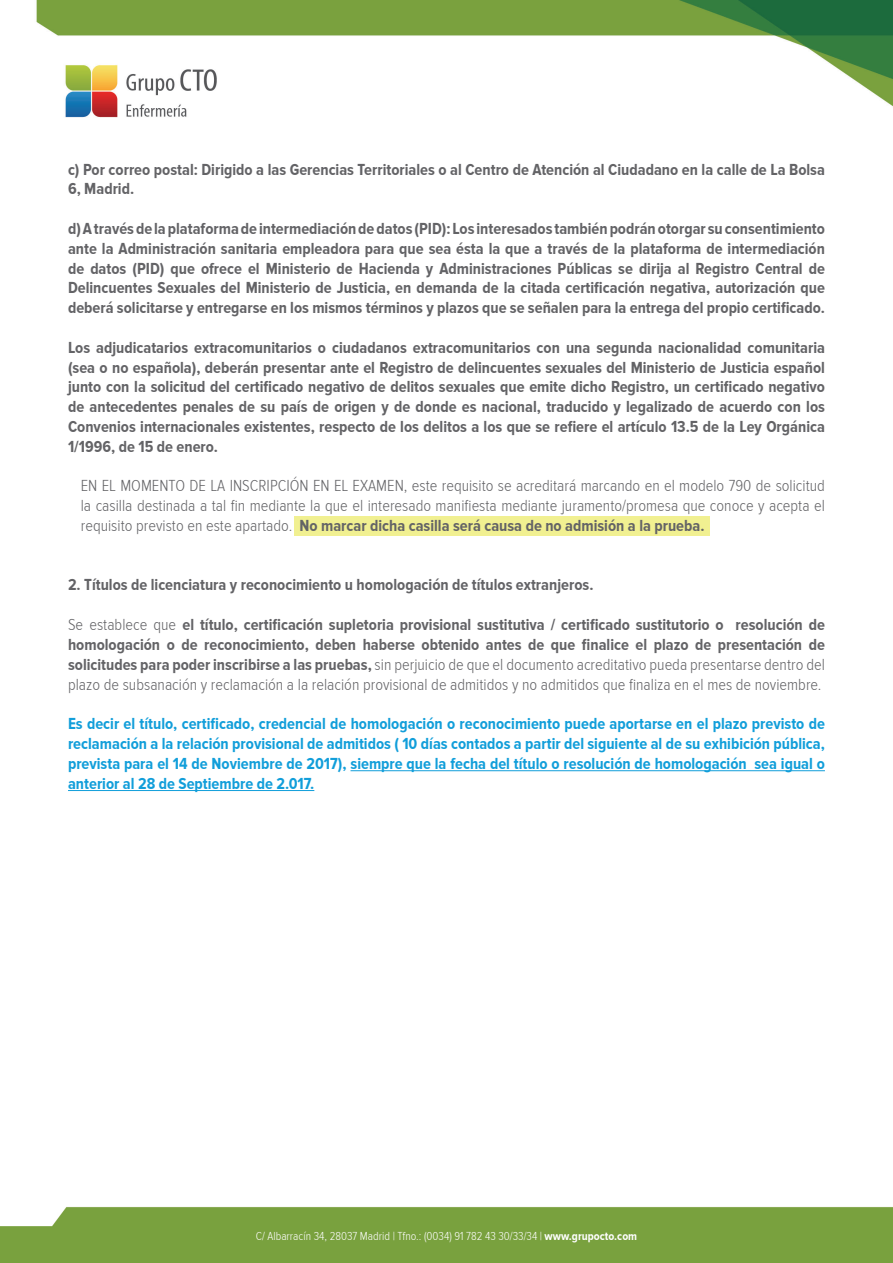
<style>
.page{position:relative;width:893px;height:1263px;background:#fff}
.page>*{position:absolute;margin:0;border:0;box-sizing:border-box;transform-origin:0 0}
.Texto_Basico{font:700 16.5px/19.8px "Proxima Nova Cond";color:#636366;text-align:justify}
.Texto_Basico-2{font:700 16.5px/19.8px "Proxima Nova Cond";color:#119eda;text-align:justify}
.Texto_Basico-3{font:300 16.5px/19.8px "Proxima Nova Cond";color:#636366;text-align:justify}
.t1{font:300 12px "Proxima Nova Cond";color:#fff}
.s1{font-weight:700}
.s2{font-weight:300}
</style>
<div class="page">
<div style="left:0;top:1207px;width:893px;height:56px;background:#79a13e"></div>
<img style="left:36px;top:0;width:857px;height:118px">
<div style="left:295px;top:516px;width:415px;height:20px;background:#f1f091"></div>
<hr style="left:351px;top:770px;width:474px;height:1px;background:#119eda">
<hr style="left:68px;top:790px;width:246px;height:1px;background:#119eda">
<p class="Texto_Basico" style="left:68px;top:159px;width:758px">c) Por correo postal: Dirigido a las Gerencias Territoriales o al Centro de Atención al Ciudadano en la calle de La Bolsa<br>6, Madrid.</p>
<p class="Texto_Basico" style="left:68px;top:218px;width:758px">d) A través de la plataforma de intermediación de datos (PID): Los interesados también podrán otorgar su consentimiento ante la Administración sanitaria empleadora para que sea ésta la que a través de la plataforma de intermediación de datos (PID) que ofrece el Ministerio de Hacienda y Administraciones Públicas se dirija al Registro Central de Delincuentes Sexuales del Ministerio de Justicia, en demanda de la citada certificación negativa, autorización que deberá solicitarse y entregarse en los mismos términos y plazos que se señalen para la entrega del propio certificado.</p>
<p class="Texto_Basico" style="left:68px;top:337px;width:758px">Los adjudicatarios extracomunitarios o ciudadanos extracomunitarios con una segunda nacionalidad comunitaria (sea o no española), deberán presentar ante el Registro de delincuentes sexuales del Ministerio de Justicia español junto con la solicitud del certificado negativo de delitos sexuales que emite dicho Registro, un certificado negativo de antecedentes penales de su país de origen y de donde es nacional, traducido y legalizado de acuerdo con los Convenios internacionales existentes, respecto de los delitos a los que se refiere el artículo 13.5 de la Ley Orgánica 1/1996, de 15 de enero.</p>
<p class="Texto_Basico-3" style="left:81px;top:476px;width:746px">EN EL MOMENTO DE LA INSCRIPCIÓN EN EL EXAMEN, este requisito se acreditará marcando en el modelo 790 de solicitud la casilla destinada a tal fin mediante la que el interesado manifiesta mediante juramento/promesa que conoce y acepta el requisito previsto en este apartado. <span class="s1">No marcar dicha casilla será causa de no admisión a la prueba.</span></p>
<p class="Texto_Basico" style="left:68px;top:575px;width:527px">2. Títulos de licenciatura y reconocimiento u homologación de títulos extranjeros.</p>
<p class="Texto_Basico" style="left:68px;top:614px;width:758px"><span class="s2">Se establece que</span> el título, certificación supletoria provisional sustitutiva / certificado sustitutorio o resolución de homologación o de reconocimiento, deben haberse obtenido antes de que finalice el plazo de presentación de solicitudes para poder inscribirse a las pruebas, <span class="s2">sin perjuicio de que el documento acreditativo pueda presentarse dentro del plazo de subsanación y reclamación a la relación provisional de admitidos y no admitidos que finaliza en el mes de noviembre.</span></p>
<p class="Texto_Basico-2" style="left:68px;top:713px;width:758px">Es decir el título, certificado, credencial de homologación o reconocimiento puede aportarse en el plazo previsto de reclamación a la relación provisional de admitidos ( 10 días contados a partir del siguiente al de su exhibición pública, prevista para el 14 de Noviembre de 2017), siempre que la fecha del título o resolución de homologación sea igual o anterior al 28 de Septiembre de 2.017.</p>
<p class="t1" style="left:256px;top:1229px;width:383px">C/ Albarracín 34, 28037 Madrid | Tfno.: (0034) 91 782 43 30/33/34 | <span class="s1">www.grupocto.com</span></p>
</div>
